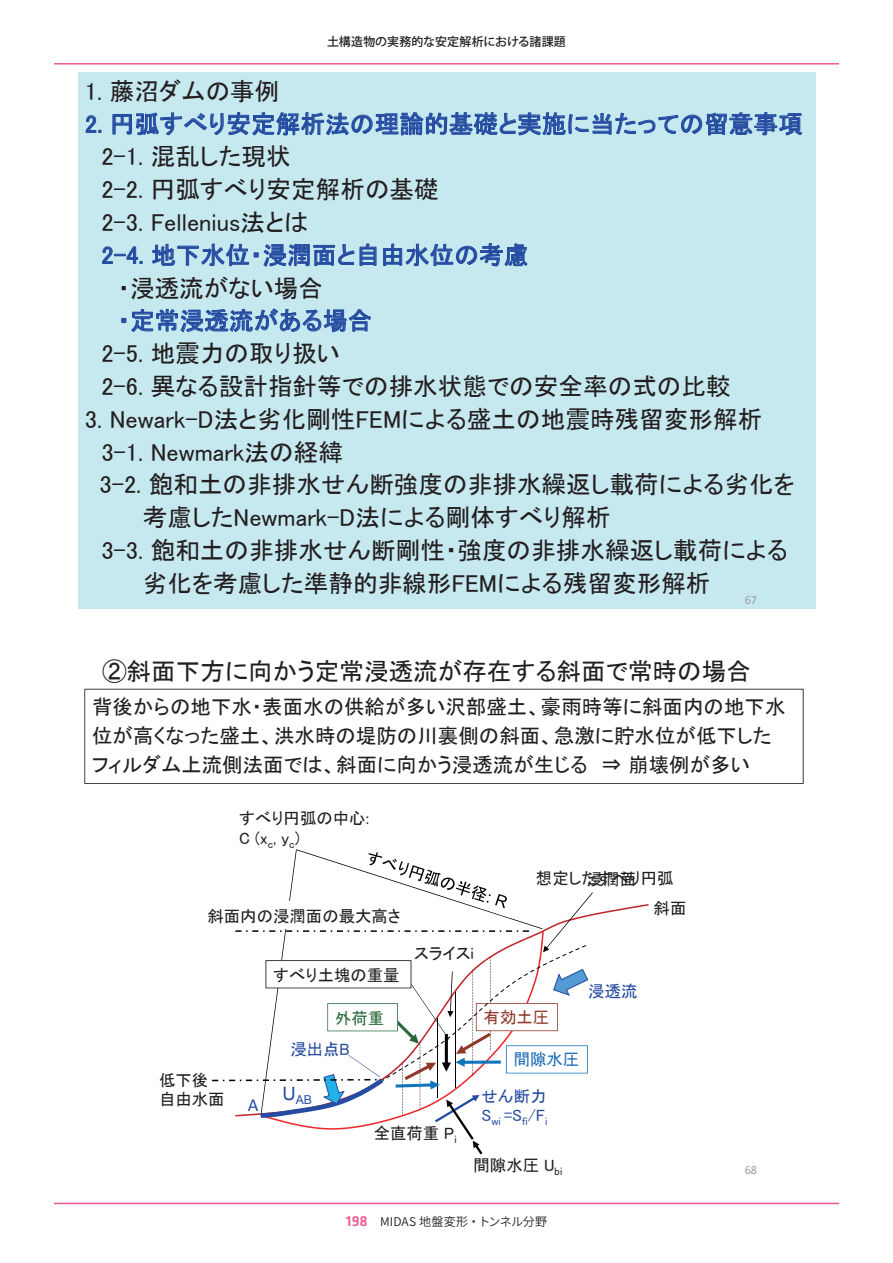
<style>
.page{position:relative;width:893px;height:1263px;background:#fff}
.page>*{position:absolute;margin:0;border:0;box-sizing:border-box;transform-origin:0 0}
.t1{font:24.6px/32.8px "MS P Gothic";color:#231f20}
.t2{font:24.6px "MS P Gothic";letter-spacing:.005em;color:#254ca1}
.t3{font:20.55px/28.7px "MS P Gothic";color:#231f20}
.t4{font:18.45px "Calibri";color:#254ca1}
.t5{font:16.35px/19.6px "MS P Gothic";color:#231f20}
.t6{font:16.35px/19.6px "MS P Gothic";color:#254ca1}
.t7{font:16.35px "MS P Gothic";color:#92392b}
.t8{font:16.35px "MS P Gothic";color:#1d6db6}
.t9{font:16.35px "MS P Gothic";color:#2a673a}
.t10{font:12.3px "Calibri";color:#9b9ca0}
.t11{font:12.3px "Arial";color:#254ca1}
.t12{font:500 12px "Koz Go Pro";letter-spacing:-.005em;color:#231f20}
.t13{font:12px "Source Han Sans JP";letter-spacing:.01em;color:#231f20}
.s1{font-family:"Klavika";font-weight:500;font-size:15px;color:#f05893}
</style>
<div class="page">
<hr style="left:54px;top:63px;width:785px;height:2px;background:#f05893">
<hr style="left:54px;top:1203px;width:785px;height:1px;background:#f05893">
<div style="left:78px;top:72px;width:737px;height:537px;background:#c6e8ef"></div>
<svg style="left:86px;top:115px;width:15px;height:18px"></svg>
<svg style="left:112px;top:112px;width:690px;height:24px"></svg>
<svg style="left:102px;top:246px;width:40px;height:18px"></svg>
<svg style="left:152px;top:243px;width:225px;height:24px"></svg>
<svg style="left:383px;top:243px;width:145px;height:24px"></svg>
<svg style="left:122px;top:308px;width:249px;height:25px"></svg>
<svg style="left:212px;top:849px;width:381px;height:305px"></svg>
<div style="left:200px;top:901px;width:220px;height:27px;background:#fff"></div>
<svg style="left:84px;top:689px;width:719px;height:95px"></svg>
<p class="t12" style="left:327px;top:34px;width:240px">土構造物の実務的な安定解析における諸課題</p>
<p class="t1" style="left:85px;top:75px;width:196px">1. 藤沼ダムの事例</p>
<p class="t2" style="left:85px;top:111px;width:719px">2. 円弧すべり安定解析法の理論的基礎と実施に当たっての留意事項</p>
<p class="t1" style="left:101px;top:140px;width:339px">2-1. 混乱した現状<br>2-2. 円弧すべり安定解析の基礎<br>2-3. Fellenius法とは</p>
<p class="t2" style="left:101px;top:243px;width:429px">2-4. 地下水位・浸潤面と自由水位の考慮</p>
<p class="t1" style="left:118px;top:271px;width:207px">・浸透流がない場合</p>
<p class="t2" style="left:118px;top:308px;width:256px">・定常浸透流がある場合</p>
<p class="t1" style="left:101px;top:337px;width:631px">2-5. 地震力の取り扱い<br>2-6. 異なる設計指針等での排水状態での安全率の式の比較</p>
<p class="t1" style="left:85px;top:402px;width:679px">3. Newark-D法と劣化剛性FEMによる盛土の地震時残留変形解析</p>
<p class="t1" style="left:101px;top:435px;width:243px">3-1. Newmark法の経緯</p>
<p class="t1" style="left:99px;top:468px;width:697px">3-2. 飽和土の非排水せん断強度の非排水繰返し載荷による劣化を</p>
<p class="t1" style="left:143px;top:501px;width:470px">考慮したNewmark-D法による剛体すべり解析</p>
<p class="t1" style="left:101px;top:533px;width:688px">3-3. 飽和土の非排水せん断剛性・強度の非排水繰返し載荷による</p>
<p class="t1" style="left:143px;top:566px;width:569px">劣化を考慮した準静的非線形FEMによる残留変形解析</p>
<p class="t10" style="left:745px;top:591px;width:14px">67</p>
<p class="t1" style="left:102px;top:655px;width:651px">②斜面下方に向かう定常浸透流が存在する斜面で常時の場合</p>
<p class="t3" style="left:92px;top:693px;width:695px">背後からの地下水・表面水の供給が多い沢部盛土、豪雨時等に斜面内の地下水位が高くなった盛土、洪水時の堤防の川裏側の斜面、急激に貯水位が低下したフィルダム上流側法面では、斜面に向かう浸透流が生じる ⇒ 崩壊例が多い</p>
<p class="t5" style="left:239px;top:808px;width:131px">すべり円弧の中心:<br>C (x<sub>c</sub>, y<sub>c</sub>)</p>
<p class="t5" style="left:207px;top:906px;width:195px">斜面内の浸潤面の最大高さ</p>
<p class="t5" style="left:273px;top:965px;width:128px">すべり土塊の重量</p>
<p class="t5" style="left:414px;top:943px;width:61px">スライスi</p>
<p class="t5" style="left:536px;top:868px;width:139px">想定したすべり円弧</p>
<p class="t5" style="left:587px;top:869px;width:51px">浸潤面</p>
<p class="t5" style="left:654px;top:898px;width:34px">斜面</p>
<p class="t6" style="left:588px;top:981px;width:51px">浸透流</p>
<p class="t5" style="left:159px;top:1070px;width:67px">低下後自由水面</p>
<p class="t4" style="left:248px;top:1091px;width:12px">A</p>
<p class="t9" style="left:335px;top:1010px;width:51px">外荷重</p>
<p class="t7" style="left:484px;top:1009px;width:67px">有効土圧</p>
<p class="t8" style="left:514px;top:1051px;width:67px">間隙水圧</p>
<p class="t6" style="left:290px;top:1039px;width:61px">浸出点B</p>
<p class="t11" style="left:282px;top:1092px;width:31px"><sup>U</sup>AB</p>
<p class="t5" style="left:374px;top:1123px;width:84px">全直荷重 P<sub>i</sub></p>
<p class="t6" style="left:481px;top:1086px;width:67px">せん断力<br>S<sub>wi</sub> =S<sub>fi</sub>/F<sub>i</sub></p>
<p class="t5" style="left:474px;top:1155px;width:90px">間隙水圧 U<sub>bi</sub></p>
<p class="t13" style="left:346px;top:1214px;width:203px"><span class="s1">198</span> MIDAS 地盤変形・トンネル分野</p>
<p class="t10" style="left:745px;top:1161px;width:14px">68</p>
</div>
